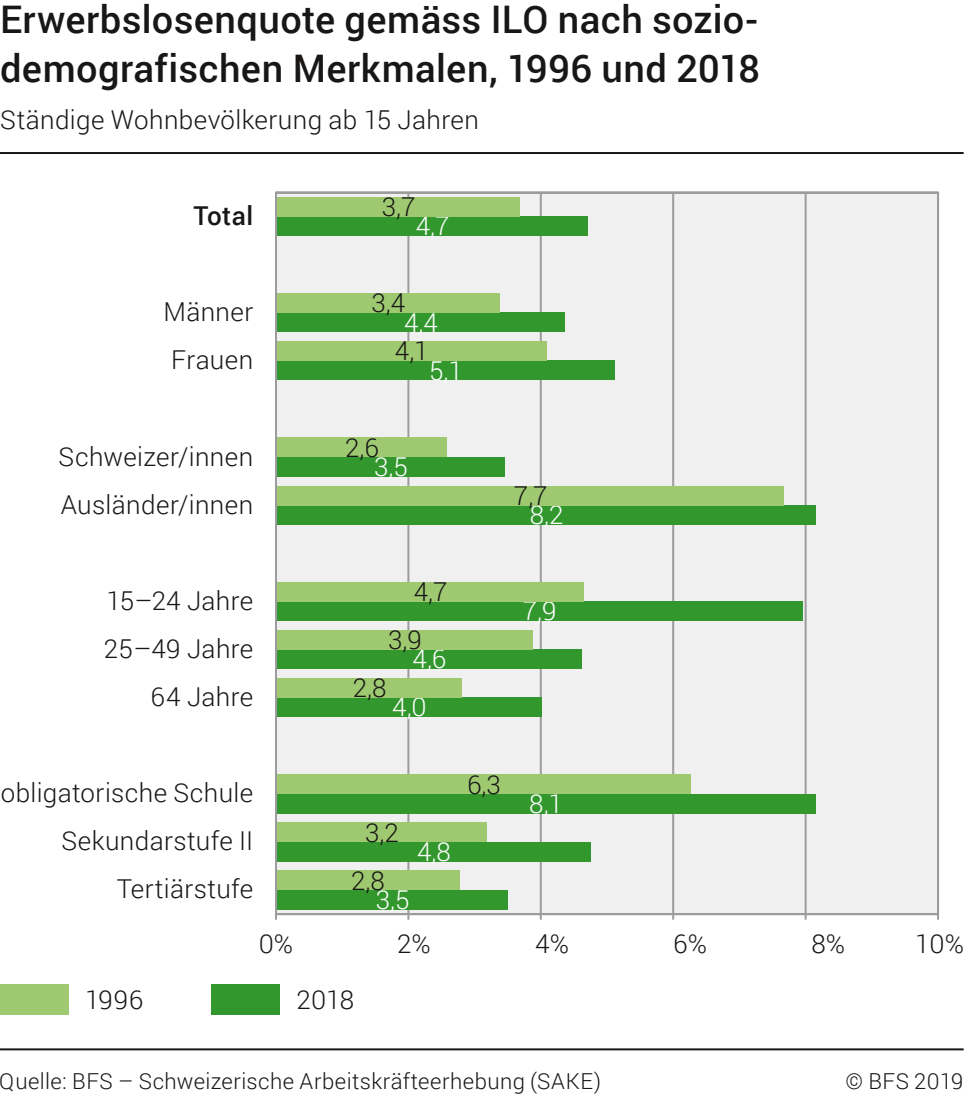
<style>
.page{position:relative;width:964px;height:1095px;background:#fff}
.page>*{position:absolute;margin:0;border:0;box-sizing:border-box;transform-origin:0 0}
.t1{font:500 38px/49.6px "Roboto";letter-spacing:.01em;color:#181716}
.t2{font:300 26px/48px "Roboto";letter-spacing:.015em;color:#181716}
.t3{font:300 26px/48px "Roboto";color:#fff}
.t4{font:500 26px "Roboto";letter-spacing:.02em;color:#181716}
.t5{font:300 22px "Roboto";letter-spacing:.02em;color:#181716}
</style>
<div class="page">
<div style="left:275px;top:191px;width:665px;height:729px;background:#f0f0f0"></div>
<hr style="left:407px;top:192px;width:2px;height:721px;background:#9c9c9c">
<hr style="left:540px;top:192px;width:2px;height:721px;background:#9c9c9c">
<hr style="left:672px;top:192px;width:2px;height:721px;background:#9c9c9c">
<hr style="left:804px;top:192px;width:2px;height:721px;background:#9c9c9c">
<hr style="left:937px;top:192px;width:2px;height:721px;background:#9c9c9c">
<hr style="left:276px;top:912px;width:662px;height:2px;background:#9c9c9c">
<div style="left:276px;top:216px;width:312px;height:20px;background:#32982d"></div>
<div style="left:276px;top:312px;width:289px;height:20px;background:#32982d"></div>
<div style="left:276px;top:360px;width:338px;height:20px;background:#32982d"></div>
<div style="left:276px;top:457px;width:228px;height:19px;background:#32982d"></div>
<div style="left:276px;top:505px;width:539px;height:19px;background:#32982d"></div>
<div style="left:276px;top:601px;width:526px;height:19px;background:#32982d"></div>
<div style="left:276px;top:649px;width:305px;height:19px;background:#32982d"></div>
<div style="left:276px;top:697px;width:265px;height:19px;background:#32982d"></div>
<div style="left:276px;top:793px;width:539px;height:19px;background:#32982d"></div>
<div style="left:276px;top:841px;width:314px;height:19px;background:#32982d"></div>
<div style="left:276px;top:889px;width:231px;height:19px;background:#32982d"></div>
<div style="left:276px;top:197px;width:243px;height:19px;background:#9ec971"></div>
<div style="left:276px;top:293px;width:223px;height:19px;background:#9ec971"></div>
<div style="left:276px;top:341px;width:270px;height:19px;background:#9ec971"></div>
<div style="left:276px;top:437px;width:170px;height:20px;background:#9ec971"></div>
<div style="left:276px;top:486px;width:507px;height:19px;background:#9ec971"></div>
<div style="left:276px;top:582px;width:308px;height:19px;background:#9ec971"></div>
<div style="left:276px;top:630px;width:256px;height:19px;background:#9ec971"></div>
<div style="left:276px;top:678px;width:186px;height:19px;background:#9ec971"></div>
<div style="left:276px;top:774px;width:414px;height:19px;background:#9ec971"></div>
<div style="left:276px;top:822px;width:210px;height:19px;background:#9ec971"></div>
<div style="left:276px;top:870px;width:183px;height:19px;background:#9ec971"></div>
<hr style="left:0;top:152px;width:963px;height:2px;background:#181716">
<hr style="left:0;top:1047px;width:963px;height:2px;background:#181716">
<div style="left:0;top:983px;width:68px;height:31px;background:#9ec971"></div>
<div style="left:211px;top:983px;width:68px;height:31px;background:#32982d"></div>
<hr style="left:275px;top:192px;width:2px;height:721px;background:#9c9c9c">
<h1 class="t1" style="left:0;top:-7px;width:761px">Erwerbslosenquote gemäss ILO nach sozio&shy;demografischen Merkmalen, 1996 und 2018</h1>
<p class="t2" style="left:0;top:94px;width:480px">Ständige Wohnbevölkerung ab 15 Jahren</p>
<p class="t4" style="left:193px;top:197px;width:61px">Total</p>
<p class="t2" style="left:163px;top:287px;width:91px;text-align:center">Männer<br>Frauen</p>
<p class="t2" style="left:59px;top:431px;width:196px">Schweizer/innen<br>Ausländer/innen</p>
<p class="t2" style="left:104px;top:575px;width:151px;text-align:right">15–24 Jahre<br>25–49 Jahre<br>64 Jahre</p>
<p class="t2" style="left:1px;top:768px;width:254px;text-align:right">obligatorische Schule<br>Sekundarstufe II<br>Tertiärstufe</p>
<p class="t2" style="left:382px;top:182px;width:35px">3,7</p>
<p class="t3" style="left:416px;top:201px;width:35px">4,7</p>
<p class="t2" style="left:395px;top:278px;width:35px;text-indent:-23px">3,4<br>4,1</p>
<p class="t3" style="left:429px;top:297px;width:35px;text-indent:-25px">4,4<br>5,1</p>
<p class="t2" style="left:345px;top:422px;width:35px">2,6</p>
<p class="t3" style="left:374px;top:442px;width:35px">3,5</p>
<p class="t2" style="left:388px;top:566px;width:61px;text-indent:26px">4,7<br>3,9</p>
<p class="t3" style="left:392px;top:634px;width:56px;text-indent:20px">4,6<br>4,0</p>
<p class="t2" style="left:353px;top:663px;width:35px">2,8</p>
<p class="t2" style="left:514px;top:470px;width:35px">7,7</p>
<p class="t3" style="left:529px;top:490px;width:35px">8,2</p>
<p class="t3" style="left:523px;top:586px;width:35px">7,9</p>
<p class="t2" style="left:351px;top:807px;width:49px;text-align:center">3,2<br>2,8</p>
<p class="t3" style="left:376px;top:874px;width:35px">3,5</p>
<p class="t3" style="left:417px;top:826px;width:35px">4,8</p>
<p class="t2" style="left:467px;top:759px;width:35px">6,3</p>
<p class="t3" style="left:529px;top:778px;width:35px">8,1</p>
<p class="t2" style="left:259px;top:918px;width:36px">0%</p>
<p class="t2" style="left:397px;top:918px;width:35px">2%</p>
<p class="t2" style="left:535px;top:918px;width:35px">4%</p>
<p class="t2" style="left:673px;top:918px;width:35px">6%</p>
<p class="t2" style="left:811px;top:918px;width:35px">8%</p>
<p class="t2" style="left:915px;top:918px;width:50px">10%</p>
<p class="t2" style="left:85px;top:974px;width:60px">1996</p>
<p class="t2" style="left:296px;top:974px;width:59px">2018</p>
<p class="t5" style="left:0;top:1065px;width:602px">Quelle: BFS – Schweizerische Arbeitskräfteerhebung (SAKE)</p>
<p class="t5" style="left:845px;top:1065px;width:119px">© BFS 2019</p>
</div>
